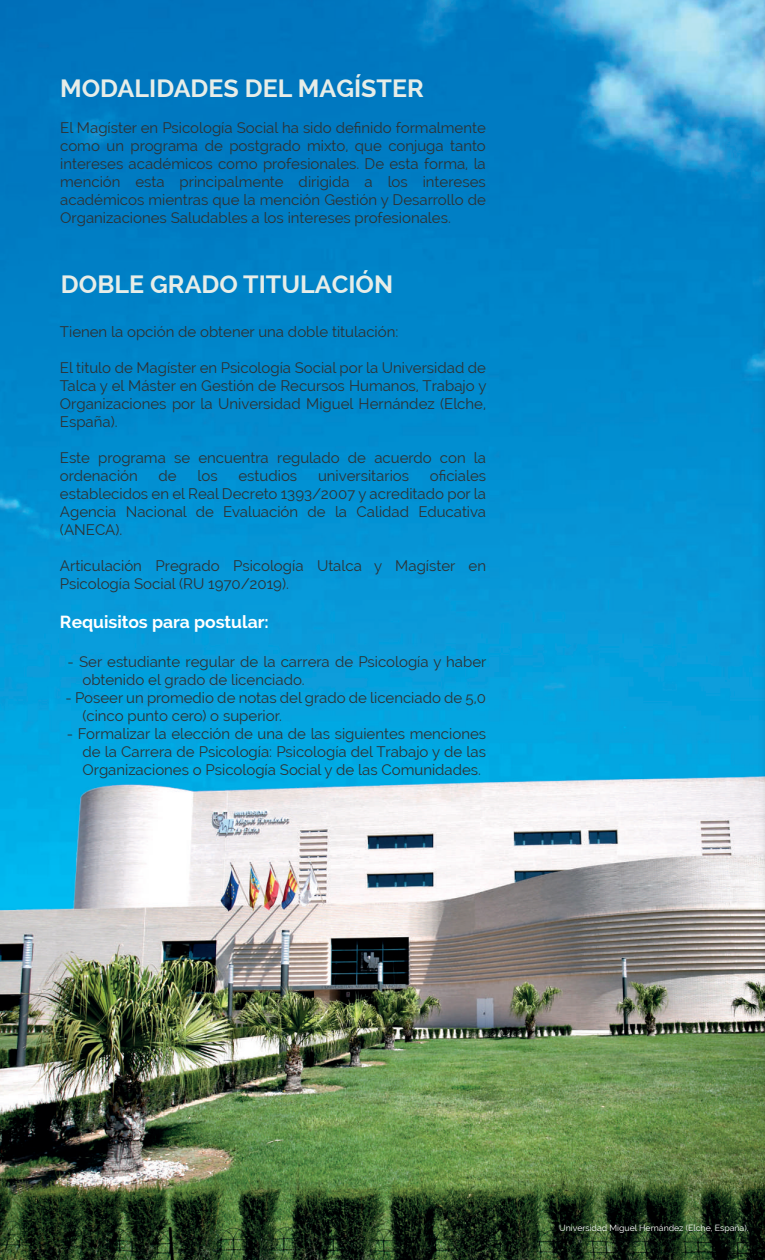
<style>
.page{position:relative;width:765px;height:1260px;background:#fff}
.page>*{position:absolute;margin:0;border:0;box-sizing:border-box;transform-origin:0 0}
.t1{font:700 25px "Raleway";color:#e7ede8}
.t2{font:700 17.5px "Raleway";color:#fff}
.t3{font:15px/18px "Raleway";color:#2d3134;text-align:justify}
.t4{font:8.75px "Raleway";color:#fff}
</style>
<div class="page">
<img style="left:0;top:0;width:755px;height:1260px">
<img style="left:755px;top:0;width:10px;height:1260px">
<img style="left:761px;top:795px;width:4px;height:348px">
<hr style="left:764px;top:799px;width:1px;height:326px;background:#79879c">
<h1 class="t1" style="left:60px;top:74px;width:365px">MODALIDADES DEL MAGÍSTER</h1>
<p class="t3" style="left:60px;top:118px;width:427px">El Magíster en Psicología Social ha sido definido formalmente como un programa de postgrado mixto, que conjuga tanto intereses académicos como profesionales. De esta forma, la mención esta principalmente dirigida a los intereses académicos mientras que la mención Gestión y Desarrollo de Organizaciones Saludables a los intereses profesionales.</p>
<h1 class="t1" style="left:61px;top:270px;width:334px">DOBLE GRADO TITULACIÓN</h1>
<p class="t3" style="left:60px;top:322px;width:340px">Tienen la opción de obtener una doble titulación:</p>
<p class="t3" style="left:60px;top:358px;width:428px">El titulo de Magíster en Psicología Social por la Universidad de Talca y el Máster en Gestión de Recursos Humanos, Trabajo y Organizaciones por la Universidad Miguel Hernández (Elche, España).</p>
<p class="t3" style="left:60px;top:448px;width:428px">Este programa se encuentra regulado de acuerdo con la ordenación</p>
<p class="t3" style="left:60px;top:466px;width:428px;text-indent:370px">oficiales establecidos en el Real Decreto 1393/2007 y acreditado por la Agencia Nacional de Evaluación de la Calidad Educativa (ANECA).</p>
<p class="t3" style="left:60px;top:556px;width:428px">Articulación Pregrado Psicología Utalca y Magíster en<br>Psicología Social (RU 1970/2019).</p>
<p class="t2" style="left:60px;top:612px;width:210px">Requisitos para postular:</p>
<p class="t3" style="left:82px;top:652px;width:406px;text-indent:-15px">- Ser estudiante regular de la carrera de Psicología y haber obtenido el grado de licenciado.</p>
<p class="t3" style="left:82px;top:688px;width:405px;text-indent:-17px">- Poseer un promedio de notas del grado de licenciado de 5,0 (cinco punto cero) o superior.</p>
<p class="t3" style="left:82px;top:724px;width:405px;text-indent:-15px">- Formalizar la elección de una de las siguientes menciones de la Carrera de Psicología: Psicología del Trabajo y de las Organizaciones o Psicología Social y de las Comunidades.</p>
<p class="t3" style="left:159px;top:466px;width:20px">de</p>
<p class="t3" style="left:198px;top:466px;width:22px">los</p>
<p class="t3" style="left:238px;top:466px;width:60px">estudios</p>
<p class="t3" style="left:318px;top:466px;width:93px">universitarios</p>
<p class="t4" style="left:559px;top:1223px;width:191px">Universidad Miguel Hernández (Elche, España).</p>
</div>
